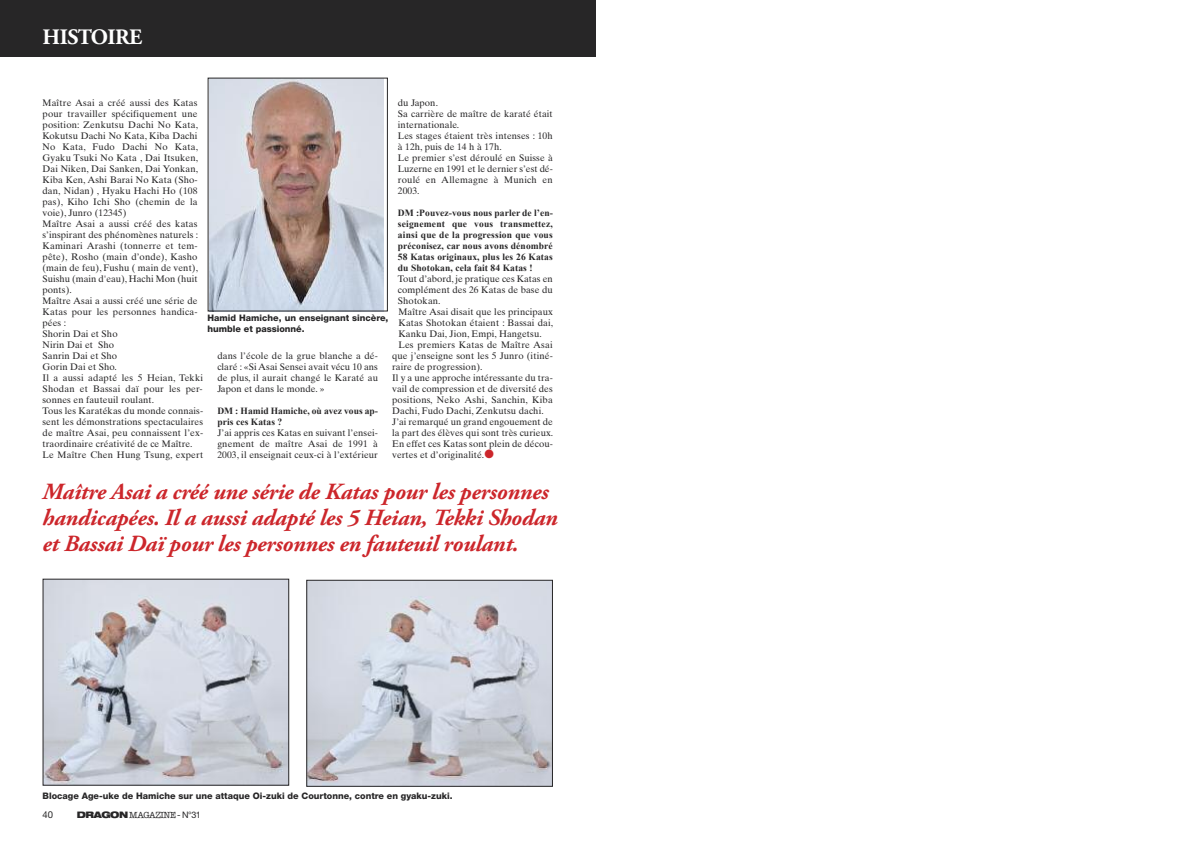
<style>
.page{position:relative;width:1191px;height:842px;background:#fff}
.page>*{position:absolute;margin:0;border:0;box-sizing:border-box;transform-origin:0 0}
.t1{font:italic 700 23.1px/25.9px "Adobe Garamond Pro";letter-spacing:-.01em;color:#cc262b}
.t2{font:700 22px "Adobe Garamond Pro";color:#fff}
.t3{font:9.5px/11px "Times Ten";letter-spacing:.01em;color:#272627}
.t4{font:700 9.5px/11px "Times New Roman";letter-spacing:.01em;color:#272627}
.t5{font:9.5px "Helvetica Neue LT Std";color:#272627}
.t6{font:800 9px/11px "Helvetica Neue LT Std";color:#272627}
.t7{font:9px "American Typewriter";letter-spacing:-.05em;color:#272627}
.s1{font-family:"American Typewriter";font-weight:400}
.s2{color:#cc262b}
.s3{font-family:"Helvetica Neue LT Std";font-weight:900;font-stretch:expanded}
.s4{font-family:"Helvetica Neue LT Std"}
</style>
<div class="page">
<div style="left:0;top:0;width:595px;height:57px;background:#272627"></div>
<img style="left:45px;top:581px;width:242px;height:203px">
<div style="left:43px;top:579px;width:246px;height:207px;border:1px solid #272627"></div>
<img style="left:308px;top:582px;width:243px;height:203px">
<div style="left:306px;top:580px;width:247px;height:207px;border:1px solid #272627"></div>
<img style="left:210px;top:80px;width:174px;height:229px">
<h2 class="t2" style="left:43px;top:29px;width:101px"><span class="s1">K</span>H <span class="s1">A</span>I S<span class="s1">R</span>T O<span class="s1">A T</span>I R<span class="s1">É</span>E</h2>
<p class="t3" style="left:398px;top:99px;width:156px">du Japon.<br>Sa carrière de maître de karaté était internationale.<br>Les stages étaient très intenses : 10h à 12h, puis de 14 h à 17h.<br>Le premier s’est déroulé en Suisse à<br>Luzerne en 1991 et le dernier s’est dé&shy;roulé en Allemagne à Munich en<br>2003.</p>
<p class="t4" style="left:398px;top:208px;width:156px;text-align:justify">DM :Pouvez-vous nous parler de l’en&shy;seignement que vous transmettez, ainsi que de la progression que vous préconisez, car nous avons dénombré 58 Katas originaux, plus les 26 Katas du Shotokan, cela fait 84 Katas !</p>
<p class="t3" style="left:398px;top:275px;width:156px">Tout d’abord, je pratique ces Katas en</p>
<p class="t3" style="left:398px;top:286px;width:156px">complément des 26 Katas de base du</p>
<p class="t3" style="left:398px;top:297px;width:44px">Shotokan.</p>
<p class="t3" style="left:398px;top:308px;width:156px">Maître Asai disait que les principaux</p>
<p class="t3" style="left:398px;top:319px;width:156px">Katas Shotokan étaient : Bassai dai,</p>
<p class="t3" style="left:398px;top:330px;width:145px">Kanku Dai, Jion, Empi, Hangetsu.</p>
<p class="t3" style="left:398px;top:341px;width:156px">Les premiers Katas de Maître Asai</p>
<p class="t3" style="left:392px;top:352px;width:162px">que j’enseigne sont les 5 Junro (itiné-</p>
<p class="t3" style="left:392px;top:363px;width:92px">raire de progression).</p>
<p class="t3" style="left:392px;top:374px;width:162px">Il y a une approche intéressante du tra-</p>
<p class="t3" style="left:392px;top:385px;width:162px">vail de compression et de diversité des</p>
<p class="t3" style="left:392px;top:396px;width:162px">positions, Neko Ashi, Sanchin, Kiba</p>
<p class="t3" style="left:392px;top:407px;width:153px">Dachi, Fudo Dachi, Zenkutsu dachi.</p>
<p class="t3" style="left:392px;top:418px;width:162px">J’ai remarqué un grand engouement de</p>
<p class="t3" style="left:392px;top:429px;width:163px">la part des élèves qui sont très curieux.</p>
<p class="t3" style="left:392px;top:440px;width:162px">En effet ces Katas sont plein de décou-</p>
<p class="t3" style="left:392px;top:451px;width:103px">vertes et d’originalité.<span class="s2">●</span></p>
<p class="t3" style="left:43px;top:99px;width:162px">Maître Asai a créé aussi des Katas pour travailler spécifiquement une position: Zenkutsu Dachi No Kata,<br>Kokutsu Dachi No Kata, Kiba Dachi<br>No Kata, Fudo Dachi No Kata,<br>Gyaku Tsuki No Kata , Dai Itsuken,<br>Dai Niken, Dai Sanken, Dai Yonkan,<br>Kiba Ken, Ashi Barai No Kata (Sho&shy;dan, Nidan) , Hyaku Hachi Ho (108 pas), Kiho Ichi Sho (chemin de la voie), Junro (12345)<br>Maître Asai a aussi créé des katas s’inspirant des phénomènes naturels :<br>Kaminari Arashi (tonnerre et tem&shy;pête), Rosho (main d’onde), Kasho (main de feu), Fushu ( main de vent),<br>Suishu (main d'eau), Hachi Mon (huit ponts).<br>Maître Asai a aussi créé une série de<br>Katas pour les personnes handica&shy;pées :<br>Shorin Dai et Sho<br>Nirin Dai et Sho<br>Sanrin Dai et Sho<br>Gorin Dai et Sho.<br>Il a aussi adapté les 5 Heian, Tekki<br>Shodan et Bassai daï pour les per&shy;sonnes en fauteuil roulant.<br>Tous les Karatékas du monde connais&shy;sent les démonstrations spectaculaires de maître Asai, peu connaissent l’ex&shy;traordinaire créativité de ce Maître.<br>Le Maître Chen Hung Tsung, expert</p>
<p class="t6" style="left:207px;top:313px;width:182px">Hamid Hamiche, un enseignant sincère, humble et passionné.</p>
<p class="t3" style="left:217px;top:352px;width:162px;text-align:justify">dans l’école de la grue blanche a dé&shy;claré : «Si Asai Sensei avait vécu 10 ans de plus, il aurait changé le Karaté au Japon et dans le monde. »</p>
<p class="t4" style="left:217px;top:406px;width:162px">DM : Hamid Hamiche, où avez vous ap&shy;pris ces Katas ?</p>
<p class="t3" style="left:217px;top:429px;width:162px;text-align:justify">J’ai appris ces Katas en suivant l’ensei&shy;gnement de maître Asai de 1991 à 2003, il enseignait ceux-ci à l’extérieur</p>
<h1 class="t1" style="left:43px;top:481px;width:517px">Maître Asai a créé une série de Katas pour les personnes handicapées. Il a aussi adapté les 5 Heian, Tekki Shodan et Bassai Daï pour les personnes en fauteuil roulant.</h1>
<p class="t6" style="left:43px;top:791px;width:411px">Blocage Age-uke de Hamiche sur une attaque Oi-zuki de Courtonne, contre en gyaku-zuki.</p>
<p class="t5" style="left:43px;top:811px;width:12px">40</p>
<p class="t7" style="left:77px;top:810px;width:125px"><span class="s3">DRAGON</span> MAGAZINE <span class="s4">- N°31</span></p>
</div>
